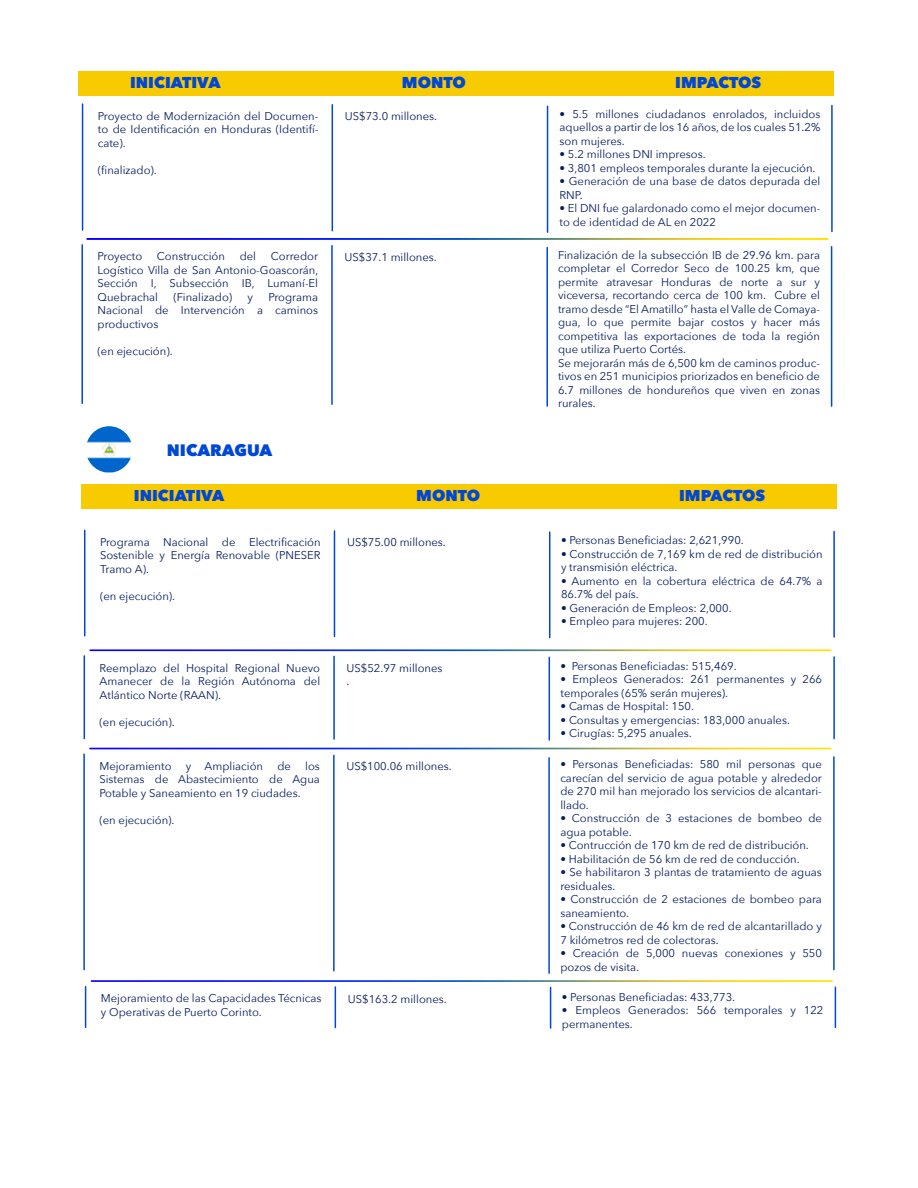
<style>
.page{position:relative;width:918px;height:1188px;background:#fff}
.page>*{position:absolute;margin:0;border:0;box-sizing:border-box;transform-origin:0 0}
.t1{font:800 16.5px "Avenir Next";color:#0047d6}
.t2{font:800 15.6px "Avenir Next";color:#0047d6}
.t3{font:11.25px/13.5px "Avenir Next";color:#061d5e}
</style>
<div class="page">
<div style="left:78px;top:71px;width:755px;height:25px;background:#f8ca00"></div>
<hr style="left:547px;top:106px;width:1px;height:126px;background:#0047d6">
<hr style="left:332px;top:105px;width:1px;height:126px;background:#0047d6">
<hr style="left:831px;top:105px;width:2px;height:126px;background:#0047d6">
<hr style="left:82px;top:104px;width:1px;height:126px;background:#0047d6">
<svg style="left:86px;top:238px;width:742px;height:2px"></svg>
<hr style="left:546px;top:247px;width:2px;height:159px;background:#0047d6">
<hr style="left:331px;top:246px;width:2px;height:158px;background:#0047d6">
<hr style="left:831px;top:247px;width:1px;height:159px;background:#0047d6">
<hr style="left:81px;top:245px;width:2px;height:158px;background:#0047d6">
<img style="left:87px;top:426px;width:45px;height:46px">
<div style="left:82px;top:484px;width:755px;height:25px;background:#f8ca00"></div>
<hr style="left:549px;top:532px;width:1px;height:106px;background:#0047d6">
<hr style="left:334px;top:531px;width:1px;height:105px;background:#0047d6">
<hr style="left:833px;top:532px;width:2px;height:105px;background:#0047d6">
<hr style="left:84px;top:530px;width:1px;height:106px;background:#0047d6">
<svg style="left:89px;top:649px;width:743px;height:2px"></svg>
<hr style="left:549px;top:657px;width:1px;height:83px;background:#0047d6">
<hr style="left:333px;top:656px;width:2px;height:83px;background:#0047d6">
<hr style="left:84px;top:656px;width:1px;height:83px;background:#0047d6">
<hr style="left:833px;top:657px;width:2px;height:82px;background:#0047d6">
<svg style="left:89px;top:748px;width:742px;height:1px"></svg>
<hr style="left:548px;top:758px;width:2px;height:215px;background:#0047d6">
<hr style="left:333px;top:755px;width:2px;height:216px;background:#0047d6">
<hr style="left:83px;top:754px;width:2px;height:216px;background:#0047d6">
<hr style="left:833px;top:757px;width:2px;height:213px;background:#0047d6">
<svg style="left:91px;top:980px;width:742px;height:2px"></svg>
<hr style="left:550px;top:987px;width:1px;height:41px;background:#0047d6">
<hr style="left:335px;top:987px;width:1px;height:41px;background:#0047d6">
<hr style="left:85px;top:987px;width:1px;height:40px;background:#0047d6">
<hr style="left:835px;top:987px;width:1px;height:40px;background:#0047d6">
<h2 class="t2" style="left:130px;top:73px;width:92px">INICIATIVA</h2>
<h2 class="t2" style="left:402px;top:73px;width:65px">MONTO</h2>
<h2 class="t2" style="left:675px;top:73px;width:88px">IMPACTOS</h2>
<p class="t3" style="left:98px;top:109px;width:222px;text-align:justify">Proyecto de Modernización del Documen&shy;to de Identificación en Honduras (Identifí&shy;cate).</p>
<p class="t3" style="left:98px;top:163px;width:61px">(finalizado).</p>
<p class="t3" style="left:345px;top:109px;width:94px">US$73.0 millones.</p>
<p class="t3" style="left:560px;top:107px;width:262px;text-align:justify">• 5.5 millones ciudadanos enrolados, incluidos aquellos a partir de los 16 años, de los cuales 51.2% son mujeres.</p>
<p class="t3" style="left:560px;top:147px;width:148px">• 5.2 millones DNI impresos.</p>
<p class="t3" style="left:560px;top:161px;width:257px">• 3,801 empleos temporales durante la ejecución.</p>
<p class="t3" style="left:560px;top:174px;width:262px">• Generación de una base de datos depurada del<br>RNP.</p>
<p class="t3" style="left:560px;top:201px;width:262px">• El DNI fue galardonado como el mejor documen&shy;to de identidad de AL en 2022</p>
<p class="t3" style="left:98px;top:249px;width:222px;text-align:justify;text-indent:173px">Corredor Logístico Villa de San Antonio-Goascorán, Sección I, Subsección IB, Lumaní-El Quebrachal</p>
<p class="t3" style="left:98px;top:249px;width:46px">Proyecto</p>
<p class="t3" style="left:157px;top:249px;width:69px">Construcción</p>
<p class="t3" style="left:240px;top:249px;width:18px">del</p>
<p class="t3" style="left:173px;top:290px;width:60px">(Finalizado)</p>
<p class="t3" style="left:248px;top:290px;width:7px">y</p>
<p class="t3" style="left:98px;top:290px;width:222px;text-align:justify;text-indent:171px">Programa Nacional de Intervención a caminos productivos</p>
<p class="t3" style="left:98px;top:344px;width:77px">(en ejecución).</p>
<p class="t3" style="left:345px;top:250px;width:94px">US$37.1 millones.</p>
<p class="t3" style="left:558px;top:248px;width:264px">Finalización de la subsección IB de 29.96 km. para completar el Corredor Seco de 100.25 km, que permite atravesar Honduras de norte a sur y viceversa, recortando cerca de 100 km. Cubre el tramo desde “El Amatillo” hasta el Valle de Comaya&shy;gua, lo que permite bajar costos y hacer más competitiva las exportaciones de toda la región que utiliza Puerto Cortés.<br>Se mejorarán más de 6,500 km de caminos produc&shy;tivos en 251 municipios priorizados en beneficio de 6.7 millones de hondureños que viven en zonas rurales.</p>
<h1 class="t1" style="left:167px;top:440px;width:107px">NICARAGUA</h1>
<h2 class="t2" style="left:134px;top:486px;width:92px">INICIATIVA</h2>
<h2 class="t2" style="left:416px;top:486px;width:65px">MONTO</h2>
<h2 class="t2" style="left:679px;top:486px;width:88px">IMPACTOS</h2>
<p class="t3" style="left:100px;top:535px;width:222px;text-align:justify">Programa Nacional de Electrificación Sostenible y Energía Renovable (PNESER Tramo A).</p>
<p class="t3" style="left:100px;top:589px;width:77px">(en ejecución).</p>
<p class="t3" style="left:347px;top:535px;width:100px">US$75.00 millones.</p>
<p class="t3" style="left:561px;top:533px;width:184px">• Personas Beneficiadas: 2,621,990.</p>
<p class="t3" style="left:561px;top:547px;width:263px">• Construcción de 7,169 km de red de distribución y transmisión eléctrica.</p>
<p class="t3" style="left:561px;top:574px;width:263px">• Aumento en la cobertura eléctrica de 64.7% a<br>86.7% del país.</p>
<p class="t3" style="left:561px;top:601px;width:172px">• Generación de Empleos: 2,000.</p>
<p class="t3" style="left:561px;top:614px;width:148px">• Empleo para mujeres: 200.</p>
<p class="t3" style="left:100px;top:660px;width:222px;text-align:justify">Reemplazo del Hospital Regional Nuevo Amanecer de la Región Autónoma del Atlántico Norte (RAAN).</p>
<p class="t3" style="left:100px;top:714px;width:77px">(en ejecución).</p>
<p class="t3" style="left:99px;top:759px;width:222px;text-align:justify;text-indent:206px">los Sistemas de Abastecimiento de Agua Potable y Saneamiento en 19 ciudades.</p>
<p class="t3" style="left:99px;top:813px;width:77px">(en ejecución).</p>
<p class="t3" style="left:99px;top:759px;width:74px">Mejoramiento</p>
<p class="t3" style="left:186px;top:759px;width:79px">y Ampliación</p>
<p class="t3" style="left:277px;top:759px;width:15px">de</p>
<p class="t3" style="left:347px;top:661px;width:97px">US$52.97 millones .</p>
<p class="t3" style="left:561px;top:659px;width:178px">• Personas Beneficiadas: 515,469.</p>
<p class="t3" style="left:561px;top:672px;width:263px">• Empleos Generados: 261 permanentes y 266 temporales (65% serán mujeres).</p>
<p class="t3" style="left:561px;top:699px;width:135px">• Camas de Hospital: 150.</p>
<p class="t3" style="left:561px;top:713px;width:231px">• Consultas y emergencias: 183,000 anuales.</p>
<p class="t3" style="left:561px;top:726px;width:133px">• Cirugías: 5,295 anuales.</p>
<p class="t3" style="left:346px;top:759px;width:107px">US$100.06 millones.</p>
<p class="t3" style="left:560px;top:757px;width:263px;text-align:justify">• Personas Beneficiadas: 580 mil personas que carecían del servicio de agua potable y alrededor de 270 mil han mejorado los servicios de alcantari&shy;llado.</p>
<p class="t3" style="left:560px;top:811px;width:263px">• Construcción de 3 estaciones de bombeo de agua potable.</p>
<p class="t3" style="left:560px;top:838px;width:250px">• Contrucción de 170 km de red de distribución.</p>
<p class="t3" style="left:560px;top:851px;width:241px">• Habilitación de 56 km de red de conducción.</p>
<p class="t3" style="left:560px;top:865px;width:263px">• Se habilitaron 3 plantas de tratamiento de aguas residuales.</p>
<p class="t3" style="left:560px;top:892px;width:263px">• Construcción de 2 estaciones de bombeo para saneamiento.</p>
<p class="t3" style="left:560px;top:919px;width:263px">• Construcción de 46 km de red de alcantarillado y<br>7 kilómetros red de colectoras.</p>
<p class="t3" style="left:560px;top:946px;width:263px">• Creación de 5,000 nuevas conexiones y 550 pozos de visita.</p>
<p class="t3" style="left:101px;top:991px;width:222px">Mejoramiento de las Capacidades Técnicas y Operativas de Puerto Corinto.</p>
<p class="t3" style="left:348px;top:991px;width:100px">US$163.2 millones.</p>
<p class="t3" style="left:562px;top:989px;width:175px">• Personas Beneficiadas: 433,773.</p>
<p class="t3" style="left:562px;top:1003px;width:263px">• Empleos Generados: 566 temporales y 122 permanentes.</p>
</div>
